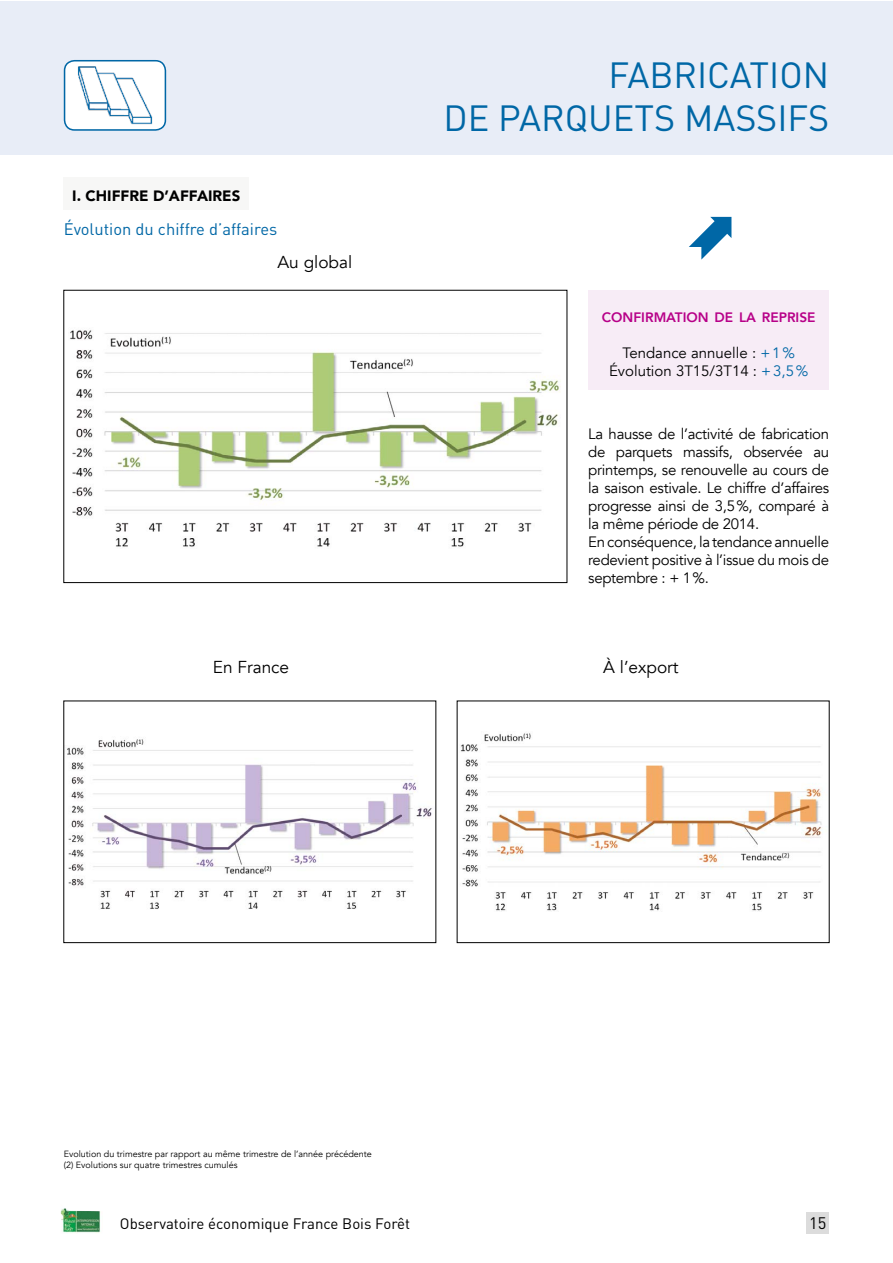
<style>
.page{position:relative;width:893px;height:1263px;background:#fff}
.page>*{position:absolute;margin:0;border:0;box-sizing:border-box;transform-origin:0 0}
.t1{font:36px/43.2px "DIN Pro";color:#0067a6;text-align:right}
.t2{font:17.25px "Avenir";color:#000}
.t3{font:16.5px "DIN Pro";color:#0067a6}
.t4{font:16.5px "DIN Pro";color:#000}
.t5{font:15px/18px "Avenir";letter-spacing:-.02em;color:#000}
.t6{font:15px/18px "Avenir";color:#000;text-align:center}
.t7{font:15px "DIN Pro";color:#000}
.t8{font:900 15px "Avenir";color:#000}
.t9{font:800 13.65px "Avenir";color:#b70088}
.t10{font:9px/10.5px "Avenir";color:#000}
.s1{color:#0067a6}
</style>
<div class="page">
<div style="left:806px;top:1213px;width:23px;height:21px;background:#dcdcdc"></div>
<div style="left:0;top:1px;width:892px;height:154px;background:#e8edf7"></div>
<img style="left:61px;top:1208px;width:40px;height:25px">
<div style="left:588px;top:290px;width:241px;height:99px;background:#f7ecf6"></div>
<img style="left:70px;top:330px;width:491px;height:217px">
<div style="left:64px;top:290px;width:503px;height:293px;border:1px solid #000"></div>
<img style="left:67px;top:739px;width:365px;height:170px">
<div style="left:64px;top:701px;width:372px;height:242px;border:1px solid #000"></div>
<img style="left:460px;top:733px;width:362px;height:178px">
<div style="left:457px;top:701px;width:372px;height:242px;border:1px solid #000"></div>
<div style="left:64px;top:178px;width:185px;height:32px;background:#f7f7f6"></div>
<div style="left:65px;top:61px;width:100px;height:69px;background:#fff;border-radius:10px"></div>
<img style="left:77px;top:66px;width:76px;height:59px">
<div style="left:64px;top:60px;width:102px;height:71px;border:2px solid #0067a6;border-radius:10px"></div>
<svg style="left:689px;top:217px;width:42px;height:43px"></svg>
<p class="t8" style="left:72px;top:186px;width:170px">I. CHIFFRE D’AFFAIRES</p>
<p class="t3" style="left:64px;top:218px;width:215px">Évolution du chiffre d’affaires</p>
<p class="t2" style="left:277px;top:250px;width:76px">Au global</p>
<h1 class="t1" style="left:443px;top:51px;width:387px">FABRICATION<br>DE PARQUETS MASSIFS</h1>
<p class="t9" style="left:602px;top:309px;width:215px">CONFIRMATION DE LA REPRISE</p>
<p class="t6" style="left:609px;top:345px;width:201px">Tendance annuelle : <span class="s1">+1%<br></span>Évolution 3T15/3T14 : <span class="s1">+3,5%</span></p>
<p class="t5" style="left:588px;top:425px;width:242px">La hausse de l’activité de fabrication de parquets massifs, observée au printemps, se renouvelle au cours de la saison estivale. Le chiffre d’affaires progresse ainsi de 3,5%, comparé à la même période de 2014.<br>En conséquence, la tendance annuelle redevient positive à l’issue du mois de septembre : + 1%.</p>
<p class="t2" style="left:213px;top:655px;width:78px">En France</p>
<p class="t2" style="left:603px;top:655px;width:77px">À l’export</p>
<p class="t10" style="left:64px;top:1149px;width:310px">Evolution du trimestre par rapport au même trimestre de l’année précédente (2) Evolutions sur quatre trimestres cumulés</p>
<p class="t7" style="left:120px;top:1213px;width:292px">Observatoire économique France Bois Forêt</p>
<p class="t4" style="left:809px;top:1212px;width:19px">15</p>
</div>
